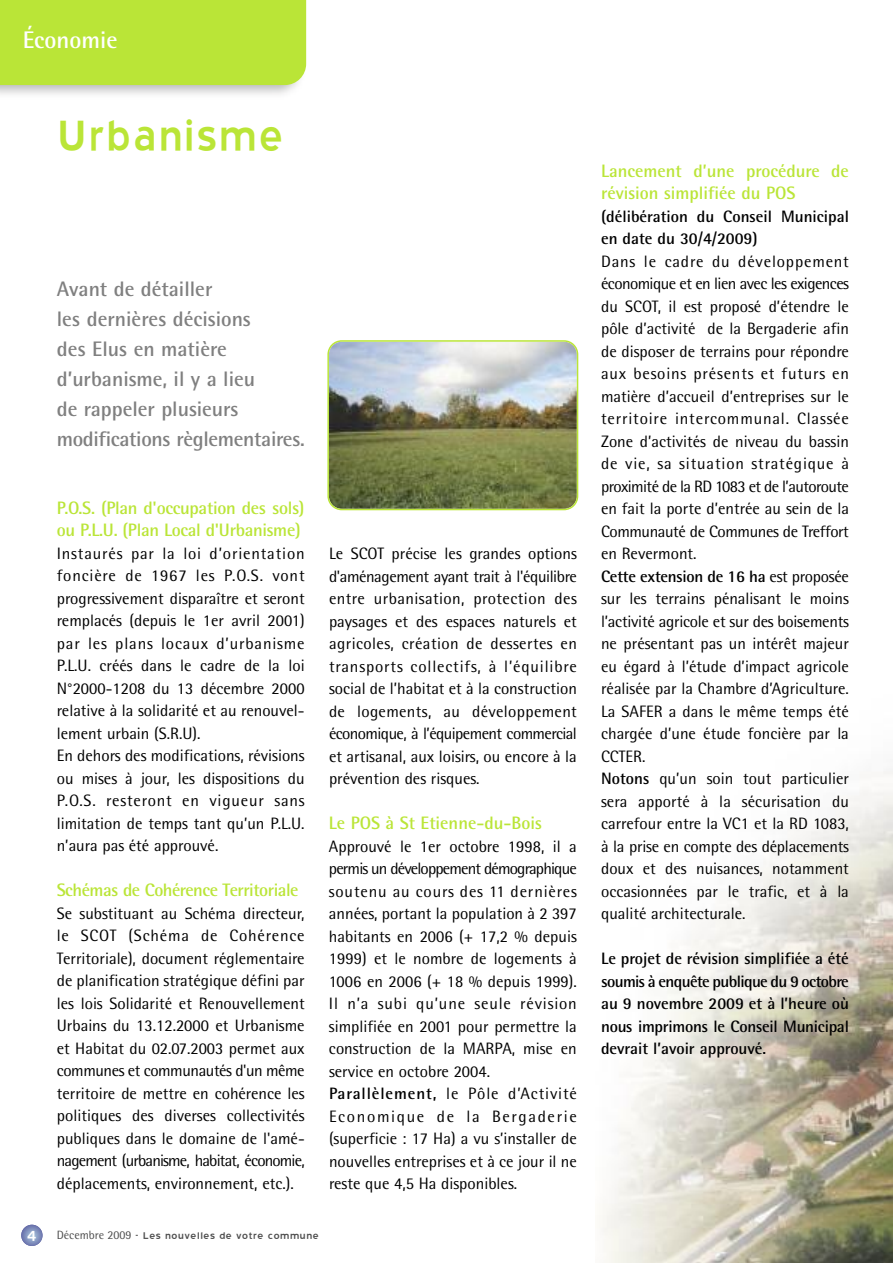
<style>
.page{position:relative;width:893px;height:1263px;background:#fff}
.page>*{position:absolute;margin:0;border:0;box-sizing:border-box;transform-origin:0 0}
.t1{font:54px "Blue Highway";color:#bae537;scale:.9 1}
.t2{font:700 24px "Rotis Semi Sans";color:#fff}
.t3{font:700 21px/30px "Rotis Semi Sans";color:#808080}
.t4{font:700 18px/22.5px "Rotis Semi Sans";letter-spacing:-.015em;color:#bae537}
.t5{font:16.5px/22.5px "Rotis Semi Sans";color:#000}
.t6{font:700 16.5px/22.5px "Rotis Semi Sans";color:#000}
.t7{font:12px "Blue Highway";color:#4d4d4d}
.s1{font-weight:700}
.s2{font-size:18px;color:#fff}
.s3{font-family:"Rotis Semi Sans"}
</style>
<div class="page">
<img style="left:602px;top:769px;width:291px;height:494px">
<svg style="left:21px;top:1225px;width:22px;height:21px"></svg>
<div style="left:0;top:0;width:306px;height:85px;background:#bae537"></div>
<img style="left:327px;top:340px;width:251px;height:170px">
<h2 class="t2" style="left:23px;top:32px;width:96px">Économie</h2>
<h1 class="t1" style="left:57px;top:101px;width:254px">Urbanisme</h1>
<p class="t3" style="left:57px;top:276px;width:249px">Avant de détailler<br>les dernières décisions<br>des Elus en matière d’urbanisme, il y a lieu<br>de rappeler plusieurs modifications règlementaires.</p>
<p class="t4" style="left:57px;top:498px;width:249px">P.O.S. (Plan d'occupation des sols) ou P.L.U. (Plan Local d'Urbanisme)</p>
<p class="t5" style="left:57px;top:544px;width:249px">Instaurés par la loi d’orientation foncière de 1967 les P.O.S. vont progressivement disparaître et seront remplacés (depuis le 1er avril 2001) par les plans locaux d’urbanisme P.L.U. créés dans le cadre de la loi N°2000-1208 du 13 décembre 2000 relative à la solidarité et au renouvel&shy;lement urbain (S.R.U).<br>En dehors des modifications, révisions ou mises à jour, les dispositions du P.O.S. resteront en vigueur sans limitation de temps tant qu’un P.L.U. n’aura pas été approuvé.</p>
<p class="t4" style="left:57px;top:881px;width:243px">Schémas de Cohérence Territoriale</p>
<p class="t5" style="left:57px;top:904px;width:249px;text-align:justify">Se substituant au Schéma directeur, le SCOT (Schéma de Cohérence Territoriale), document réglementaire de planification stratégique défini par les lois Solidarité et Renouvellement Urbains du 13.12.2000 et Urbanisme et Habitat du 02.07.2003 permet aux communes et communautés d'un même territoire de mettre en cohérence les politiques des diverses collectivités publiques dans le domaine de l'amé&shy;nagement (urbanisme, habitat, économie, déplacements, environnement, etc.).</p>
<p class="t5" style="left:329px;top:544px;width:249px;text-align:justify">Le SCOT précise les grandes options d'aménagement ayant trait à l'équilibre entre urbanisation, protection des paysages et des espaces naturels et agricoles, création de dessertes en transports collectifs, à l’équilibre social de l’habitat et à la construction de logements, au développement économique, à l’équipement commercial et artisanal, aux loisirs, ou encore à la prévention des risques.</p>
<p class="t4" style="left:329px;top:814px;width:215px">Le POS à St Etienne-du-Bois</p>
<p class="t5" style="left:329px;top:837px;width:249px">Approuvé le 1er octobre 1998, il a permis un développement démographique soutenu au cours des 11 dernières années, portant la population à 2 397 habitants en 2006 (+ 17,2 % depuis 1999) et le nombre de logements à 1006 en 2006 (+ 18 % depuis 1999).<br>Il n’a subi qu’une seule révision simplifiée en 2001 pour permettre la construction de la MARPA, mise en service en octobre 2004.<br><span class="s1">Parallèlement,</span> le Pôle d’Activité Economique de la Bergaderie (superficie : 17 Ha) a vu s’installer de nouvelles entreprises et à ce jour il ne reste que 4,5 Ha disponibles.</p>
<p class="t7" style="left:27px;top:1228px;width:294px"><span class="s2">4</span> <span class="s3">Décembre 2009</span> - Les nouvelles de votre commune</p>
<p class="t4" style="left:601px;top:161px;width:249px">Lancement d’une procédure de révision simplifiée du POS</p>
<p class="t6" style="left:601px;top:206px;width:249px">(délibération du Conseil Municipal en date du 30/4/2009)</p>
<p class="t5" style="left:601px;top:251px;width:249px">Dans le cadre du développement économique et en lien avec les exigences du SCOT, il est proposé d’étendre le pôle d’activité de la Bergaderie afin de disposer de terrains pour répondre aux besoins présents et futurs en matière d’accueil d’entreprises sur le territoire intercommunal. Classée Zone d’activités de niveau du bassin de vie, sa situation stratégique à proximité de la RD 1083 et de l’autoroute en fait la porte d’entrée au sein de la Communauté de Communes de Treffort en Revermont.<br><span class="s1">Cette extension de 16 ha</span> est proposée sur les terrains pénalisant le moins l’activité agricole et sur des boisements ne présentant pas un intérêt majeur eu égard à l’étude d’impact agricole réalisée par la Chambre d’Agriculture.<br>La SAFER a dans le même temps été chargée d’une étude foncière par la CCTER.<br><span class="s1">Notons</span> qu’un soin tout particulier sera apporté à la sécurisation du carrefour entre la VC1 et la RD 1083, à la prise en compte des déplacements doux et des nuisances, notamment occasionnées par le trafic, et à la qualité architecturale.</p>
<p class="t6" style="left:601px;top:949px;width:249px;text-align:justify">Le projet de révision simplifiée a été soumis à enquête publique du 9 octobre au 9 novembre 2009 et à l’heure où nous imprimons le Conseil Municipal devrait l’avoir approuvé.</p>
</div>
